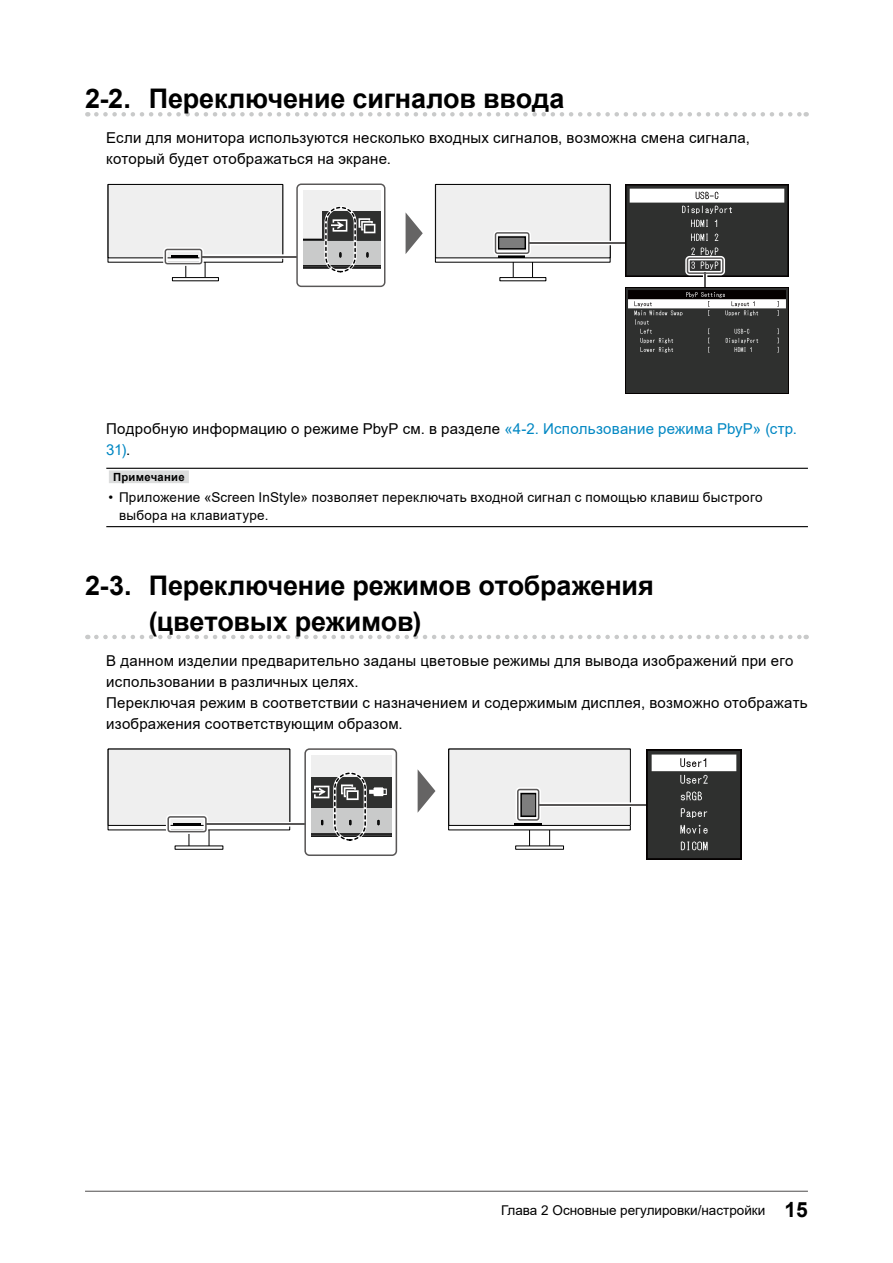
<style>
.page{position:relative;width:893px;height:1263px;background:#fff}
.page>*{position:absolute;margin:0;border:0;box-sizing:border-box;transform-origin:0 0}
.t1{font:700 27px/36px "Arial";letter-spacing:-.01em;color:#000}
.t2{font:15px/21px "Arial";letter-spacing:.015em;color:#000}
.t3{font:13.5px/18px "Arial";letter-spacing:.02em;color:#000}
.t4{font:13.5px "Arial";color:#000}
.t5{font:700 11.25px "Arial";letter-spacing:.025em;color:#000}
.s1{color:#0087c3}
.s2{font-weight:700;font-size:21px}
</style>
<div class="page">
<svg style="left:96px;top:112px;width:711px;height:5px"></svg>
<svg style="left:96px;top:635px;width:711px;height:4px"></svg>
<div style="left:172px;top:277px;width:47px;height:4px;border:1px solid #000"></div>
<div style="left:108px;top:184px;width:175px;height:74px;background:#efefef"></div>
<div style="left:108px;top:184px;width:175px;height:74px;border:1px solid #000"></div>
<div style="left:513px;top:257px;width:20px;height:22px;border:1px solid #000"></div>
<div style="left:500px;top:277px;width:46px;height:4px;border:1px solid #000"></div>
<svg style="left:435px;top:184px;width:175px;height:78px"></svg>
<div style="left:436px;top:184px;width:174px;height:74px;background:#efefef"></div>
<div style="left:435px;top:184px;width:175px;height:74px;border:1px solid #000"></div>
<hr style="left:498px;top:255px;width:27px;height:3px;background:#000">
<svg style="left:406px;top:213px;width:17px;height:41px"></svg>
<div style="left:527px;top:241px;width:118px;height:4px;border:3px solid #fff"></div>
<svg style="left:492px;top:231px;width:40px;height:26px"></svg>
<hr style="left:529px;top:242px;width:114px;height:2px;background:#595757">
<div style="left:200px;top:254px;width:99px;height:5px;border:3px solid #fff"></div>
<svg style="left:162px;top:247px;width:43px;height:20px"></svg>
<svg style="left:293px;top:183px;width:93px;height:105px"></svg>
<hr style="left:202px;top:256px;width:95px;height:1px;background:#595757">
<img style="left:626px;top:184px;width:162px;height:93px">
<svg style="left:684px;top:254px;width:42px;height:23px"></svg>
<hr style="left:704px;top:273px;width:2px;height:40px;background:#595757">
<img style="left:626px;top:288px;width:162px;height:105px">
<hr style="left:106px;top:468px;width:702px;height:1px;background:#000">
<hr style="left:106px;top:526px;width:702px;height:1px;background:#000">
<div style="left:109px;top:470px;width:80px;height:13px;background:#dcdddd"></div>
<div style="left:108px;top:749px;width:182px;height:76px;background:#efefef"></div>
<div style="left:529px;top:824px;width:21px;height:24px;border:1px solid #000"></div>
<div style="left:449px;top:749px;width:181px;height:81px;background:#fff"></div>
<div style="left:448px;top:749px;width:182px;height:81px;border:1px solid #000"></div>
<div style="left:449px;top:749px;width:181px;height:76px;background:#efefef"></div>
<div style="left:449px;top:749px;width:182px;height:77px;border:1px solid #000"></div>
<hr style="left:514px;top:823px;width:28px;height:2px;background:#000">
<div style="left:204px;top:822px;width:103px;height:4px;border:3px solid #fff"></div>
<svg style="left:164px;top:815px;width:46px;height:20px"></svg>
<hr style="left:206px;top:823px;width:99px;height:2px;background:#595757">
<div style="left:537px;top:802px;width:128px;height:5px;border:3px solid #fff"></div>
<svg style="left:516px;top:787px;width:26px;height:35px"></svg>
<hr style="left:539px;top:804px;width:125px;height:1px;background:#595757">
<svg style="left:418px;top:770px;width:17px;height:42px"></svg>
<img style="left:647px;top:749px;width:95px;height:111px">
<svg style="left:301px;top:748px;width:97px;height:108px"></svg>
<img style="left:311px;top:778px;width:80px;height:28px">
<img style="left:368px;top:782px;width:20px;height:20px">
<div style="left:333px;top:772px;width:34px;height:69px;border:3px solid #fff;border-radius:15px"></div>
<div style="left:334px;top:772px;width:32px;height:69px;border:2px dashed #000;border-radius:15px"></div>
<hr style="left:85px;top:1191px;width:723px;height:1px;background:#595757">
<h1 class="t1" style="left:85px;top:81px;width:481px">2-2. Переключение сигналов ввода</h1>
<p class="t2" style="left:106px;top:127px;width:645px">Если для монитора используются несколько входных сигналов, возможна смена сигнала, который будет отображаться на экране.</p>
<p class="t2" style="left:106px;top:418px;width:692px">Подробную информацию о режиме PbyP см. в разделе <span class="s1">«4-2. Использование режима PbyP» (стр.<br>31)</span>.</p>
<p class="t5" style="left:113px;top:469px;width:73px">Примечание</p>
<p class="t3" style="left:119px;top:488px;width:645px;text-indent:-11px">• Приложение «Screen InStyle» позволяет переключать входной сигнал с помощью клавиш быстрого выбора на клавиатуре.</p>
<h1 class="t1" style="left:149px;top:568px;width:506px;text-indent:-64px">2-3. Переключение режимов отображения (цветовых режимов)</h1>
<p class="t2" style="left:106px;top:650px;width:703px">В данном изделии предварительно заданы цветовые режимы для вывода изображений при его использовании в различных целях.<br>Переключая режим в соответствии с назначением и содержимым дисплея, возможно отображать изображения соответствующим образом.</p>
<p class="t4" style="left:501px;top:1201px;width:308px">Глава 2 Основные регулировки/настройки <span class="s2">15</span></p>
</div>
